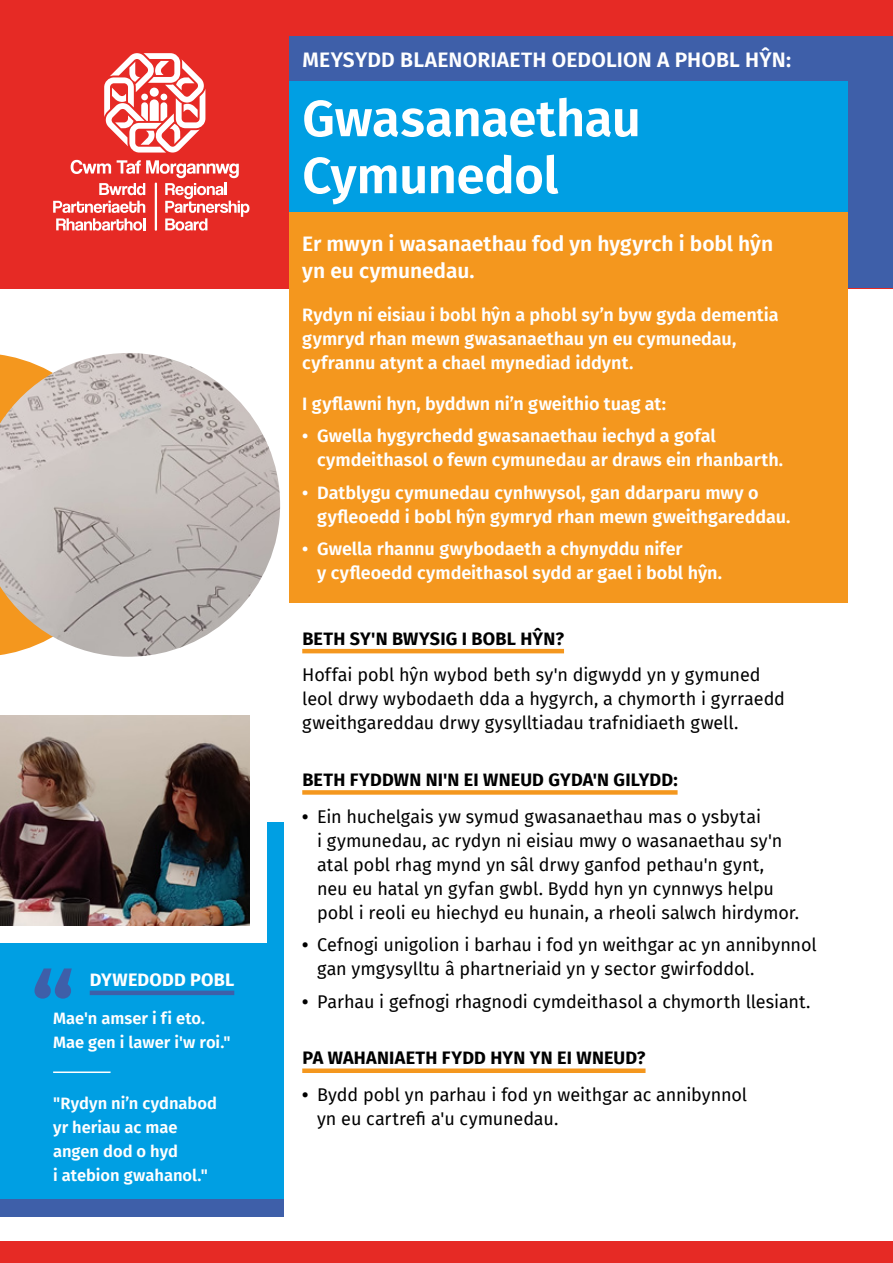
<style>
.page{position:relative;width:893px;height:1263px;background:#fff}
.page>*{position:absolute;margin:0;border:0;box-sizing:border-box;transform-origin:0 0}
.t1{font:600 51px/57px "Fira Sans";letter-spacing:-.01em;color:#fff}
.t2{font:600 21px/27px "Fira Sans";letter-spacing:.005em;color:#fff}
.t3{font:18px/24px "Fira Sans";letter-spacing:-.005em;color:#000}
.t4{font:600 18px/24px "Fira Sans";letter-spacing:-.005em;color:#fff}
.t5{font:700 18px "Fira Sans";letter-spacing:.01em;color:#000}
.t6{font:700 18px "Fira Sans";letter-spacing:.01em;color:#fff}
.t7{font:600 16.5px/24px "Fira Sans";color:#fff}
.s1{font-weight:700}
</style>
<div class="page">
<div style="left:0;top:0;width:893px;height:288px;background:#e62a25"></div>
<div style="left:289px;top:37px;width:604px;height:251px;background:#3e5fa9"></div>
<div style="left:0;top:1242px;width:893px;height:21px;background:#e62a25"></div>
<div style="left:289px;top:82px;width:559px;height:130px;background:#009fe3"></div>
<hr style="left:302px;top:649px;width:262px;height:4px;background:#f4971e">
<div style="left:302px;top:790px;width:376px;height:5px;background:#f4971e"></div>
<div style="left:302px;top:1068px;width:343px;height:5px;background:#f4971e"></div>
<div style="left:289px;top:212px;width:559px;height:390px;background:#f4971e"></div>
<svg style="left:53px;top:160px;width:196px;height:71px"></svg>
<svg style="left:104px;top:53px;width:101px;height:100px"></svg>
<img style="left:0;top:353px;width:280px;height:304px">
<div style="left:0;top:822px;width:284px;height:394px;background:#009fe3"></div>
<div style="left:0;top:807px;width:266px;height:136px;background:#fff"></div>
<hr style="left:53px;top:1071px;width:58px;height:2px;background:#fff">
<div style="left:0;top:1199px;width:284px;height:17px;background:#3e5fa9"></div>
<img style="left:0;top:716px;width:249px;height:210px">
<svg style="left:35px;top:968px;width:37px;height:31px"></svg>
<hr style="left:90px;top:991px;width:144px;height:4px;background:#3e5fa9">
<p class="t6" style="left:90px;top:965px;width:146px">DYWEDODD POBL</p>
<p class="t7" style="left:53px;top:1005px;width:179px">Mae'n amser i fi eto.<br>Mae gen i lawer i'w roi."</p>
<p class="t7" style="left:53px;top:1090px;width:165px">"Rydyn ni’n cydnabod yr heriau ac mae angen dod o hyd<br>i atebion gwahanol."</p>
<p class="t2" style="left:302px;top:45px;width:490px">MEYSYDD BLAENORIAETH OEDOLION A PHOBL HŶN:</p>
<p class="t1" style="left:302px;top:87px;width:340px">Gwasanaethau<br>Cymunedol</p>
<p class="t2" style="left:302px;top:229px;width:472px">Er mwyn i wasanaethau fod yn hygyrch i bobl hŷn yn eu cymunedau.</p>
<p class="t4" style="left:302px;top:301px;width:478px">Rydyn ni eisiau i bobl hŷn a phobl sy’n byw gyda dementia gymryd rhan mewn gwasanaethau yn eu cymunedau, cyfrannu atynt a chael mynediad iddynt.</p>
<p class="t4" style="left:302px;top:390px;width:365px">I gyflawni hyn, byddwn ni’n gweithio tuag at:</p>
<p class="t4" style="left:317px;top:423px;width:468px;text-indent:-15px">• Gwella hygyrchedd gwasanaethau iechyd a gofal cymdeithasol o fewn cymunedau ar draws ein rhanbarth.</p>
<p class="t4" style="left:317px;top:480px;width:475px;text-indent:-15px">• Datblygu cymunedau cynhwysol, gan ddarparu mwy o gyfleoedd i bobl hŷn gymryd rhan mewn gweithgareddau.</p>
<p class="t4" style="left:317px;top:536px;width:406px;text-indent:-15px">• Gwella rhannu gwybodaeth a chynyddu nifer<br>y cyfleoedd cymdeithasol sydd ar gael i bobl hŷn.</p>
<p class="t5" style="left:302px;top:623px;width:263px">BETH SY'N BWYSIG I BOBL HŶN?</p>
<p class="t3" style="left:302px;top:663px;width:484px">Hoffai pobl hŷn wybod beth sy'n digwydd yn y gymuned leol drwy wybodaeth dda a hygyrch, a chymorth i gyrraedd gweithgareddau drwy gysylltiadau trafnidiaeth gwell.</p>
<p class="t5" style="left:302px;top:764px;width:377px">BETH FYDDWN NI'N EI WNEUD GYDA'N GILYDD:</p>
<p class="t3" style="left:317px;top:804px;width:484px;text-indent:-15px"><span class="s1">•</span> Ein huchelgais yw symud gwasanaethau mas o ysbytai<br>i gymunedau, ac rydyn ni eisiau mwy o wasanaethau sy'n atal pobl rhag mynd yn sâl drwy ganfod pethau'n gynt,<br>neu eu hatal yn gyfan gwbl. Bydd hyn yn cynnwys helpu pobl i reoli eu hiechyd eu hunain, a rheoli salwch hirdymor.</p>
<p class="t3" style="left:317px;top:932px;width:501px;text-indent:-15px"><span class="s1">•</span> Cefnogi unigolion i barhau i fod yn weithgar ac yn annibynnol gan ymgysylltu â phartneriaid yn y sector gwirfoddol.</p>
<p class="t3" style="left:302px;top:989px;width:510px"><span class="s1">•</span> Parhau i gefnogi rhagnodi cymdeithasol a chymorth llesiant.</p>
<p class="t5" style="left:302px;top:1043px;width:345px">PA WAHANIAETH FYDD HYN YN EI WNEUD?</p>
<p class="t3" style="left:317px;top:1082px;width:432px;text-indent:-15px"><span class="s1">•</span> Bydd pobl yn parhau i fod yn weithgar ac annibynnol yn eu cartrefi a'u cymunedau.</p>
</div>
